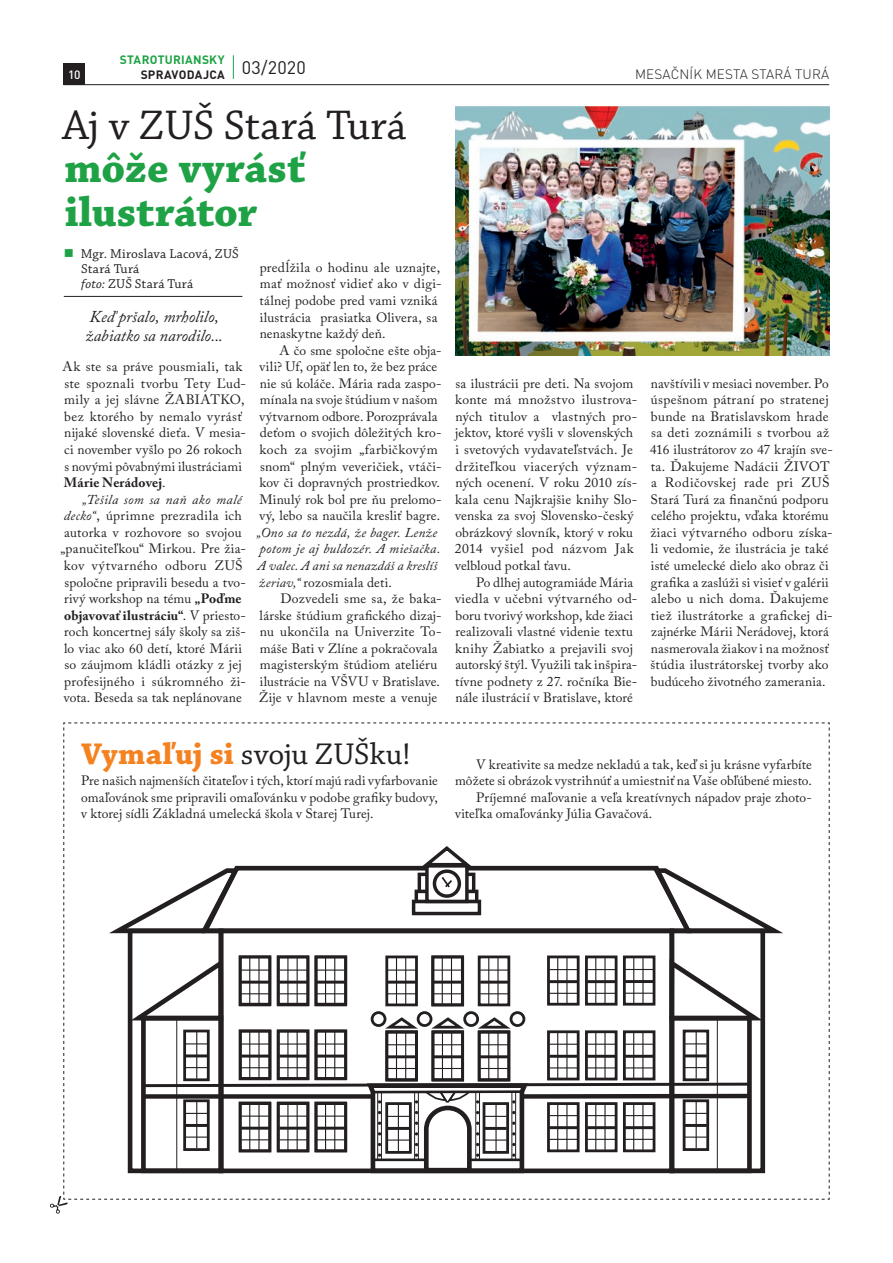
<style>
.page{position:relative;width:893px;height:1263px;background:#fff}
.page>*{position:absolute;margin:0;border:0;box-sizing:border-box;transform-origin:0 0}
.t1{font:700 43.5px/43.5px "Chaparral Pro";color:#1fa245}
.t2{font:43.5px "Chaparral Pro";letter-spacing:-.005em;color:#231f20}
.t3{font:31.5px "Chaparral Pro";letter-spacing:-.005em;color:#231f20}
.t4{font:italic 16.5px/19.8px "Adobe Caslon Pro";color:#231f20}
.t5{font:13.5px/16.5px "Adobe Caslon Pro";letter-spacing:.015em;color:#231f20}
.t6{font:italic 13.5px/16.5px "Adobe Caslon Pro";letter-spacing:.015em;color:#231f20}
.t7{font:13.5px/15px "Chaparral Pro";letter-spacing:.015em;color:#231f20}
.t8{font:300 13.5px "DIN Pro";letter-spacing:.01em;color:#231f20}
.t9{font:700 12px/14.4px "DIN Pro";letter-spacing:.02em;color:#1fa245}
.t10{font:500 12px "DIN Pro";color:#fff}
.s1{color:#231f20}
.s2{color:#1fa245}
.s3{font-style:italic}
.s4{font-weight:700}
.s5{font-style:normal}
.s6{font-weight:700;color:#f58220}
</style>
<div class="page">
<div style="left:64px;top:64px;width:21px;height:21px;background:#231f20"></div>
<hr style="left:64px;top:84px;width:765px;height:1px;background:#231f20">
<svg style="left:233px;top:55px;width:1px;height:24px"></svg>
<hr style="left:64px;top:296px;width:178px;height:1px;background:#231f20">
<svg style="left:50px;top:722px;width:780px;height:491px"></svg>
<img style="left:455px;top:106px;width:374px;height:249px">
<p class="t9" style="left:141px;top:52px;width:167px;text-indent:-21px">STAROTURIANSKY<br><span class="s1">SPRAVODAJCA</span> <sup>03/2020</sup></p>
<h1 class="t2" style="left:62px;top:101px;width:345px">Aj v ZUŠ Stará Turá</h1>
<h1 class="t1" style="left:64px;top:148px;width:242px">môže vyrásť ilustrátor</h1>
<p class="t7" style="left:81px;top:246px;width:159px;text-indent:-17px"><span class="s2">■</span> Mgr. Miroslava Lacová, ZUŠ<br>Stará Turá<br><span class="s3">foto:</span> ZUŠ Stará Turá</p>
<p class="t4" style="left:85px;top:306px;width:139px">Keď pršalo, mrholilo, žabiatko sa narodilo...</p>
<p class="t5" style="left:63px;top:358px;width:185px">Ak ste sa práve pousmiali, tak ste spoznali tvorbu Tety Ľud&shy;mily a jej slávne ŽABIATKO, bez ktorého by nemalo vyrásť nijaké slovenské dieťa. V mesia&shy;ci november vyšlo po 26 rokoch s novými pôvabnými ilustráciami<br><span class="s4">Márie Nerádovej</span>.</p>
<p class="t5" style="left:60px;top:491px;width:187px;text-indent:22px"><span class="s3">„Tešila som sa naň ako malé decko“</span>, úprimne prezradila ich autorka v rozhovore so svojou „panučiteľkou“ Mirkou. Pre žia&shy;kov výtvarného odboru ZUŠ spoločne pripravili besedu a tvo&shy;rivý workshop na tému <span class="s4">„Poďme objavovať ilustráciu“</span>. V priesto&shy;roch koncertnej sály školy sa ziš&shy;lo viac ako 60 detí, ktoré Márii so záujmom kládli otázky z jej profesijného i súkromného ži&shy;vota. Beseda sa tak neplánovane</p>
<p class="t10" style="left:68px;top:67px;width:14px">10</p>
<p class="t8" style="left:635px;top:65px;width:195px">MESAČNÍK MESTA STARÁ TURÁ</p>
<p class="t5" style="left:260px;top:259px;width:183px">predĺžila o hodinu ale uznajte, mať možnosť vidieť ako v digi&shy;tálnej podobe pred vami vzniká ilustrácia prasiatka Olivera, sa nenaskytne každý deň.</p>
<p class="t5" style="left:259px;top:342px;width:184px;text-indent:20px">A čo sme spoločne ešte obja&shy;vili? Uf, opäť len to, že bez práce nie sú koláče. Mária rada zaspo&shy;mínala na svoje štúdium v našom výtvarnom odbore. Porozprávala deťom o svojich dôležitých kro&shy;koch za svojim „farbičkovým snom“ plným veveričiek, vtáči&shy;kov či dopravných prostriedkov.<br>Minulý rok bol pre ňu prelomo&shy;vý, lebo sa naučila kresliť bagre.</p>
<p class="t6" style="left:256px;top:524px;width:185px">„Ono sa to nezdá, že bager. Lenže potom je aj buldozér. A miešačka.<br>A valec. A ani sa nenazdáš a kreslíš žeriav,“ <span class="s5">rozosmiala deti.</span></p>
<p class="t5" style="left:259px;top:590px;width:184px;text-indent:21px">Dozvedeli sme sa, že baka&shy;lárske štúdium grafického dizaj&shy;nu ukončila na Univerzite To&shy;máše Bati v Zlíne a pokračovala magisterským štúdiom ateliéru ilustrácie na VŠVU v Bratislave.<br>Žije v hlavnom meste a venuje</p>
<p class="t5" style="left:455px;top:375px;width:184px">sa ilustrácii pre deti. Na svojom konte má množstvo ilustrova&shy;ných titulov a vlastných pro&shy;jektov, ktoré vyšli v slovenských i svetových vydavateľstvách. Je držiteľkou viacerých význam&shy;ných ocenení. V roku 2010 zís&shy;kala cenu Najkrajšie knihy Slo&shy;venska za svoj Slovensko-český obrázkový slovník, ktorý v roku<br>2014 vyšiel pod názvom Jak velbloud potkal ťavu.</p>
<p class="t5" style="left:455px;top:574px;width:184px;text-indent:21px">Po dlhej autogramiáde Mária viedla v učebni výtvarného od&shy;boru tvorivý workshop, kde žiaci realizovali vlastné videnie textu knihy Žabiatko a prejavili svoj autorský štýl. Využili tak inšpira&shy;tívne podnety z 27. ročníka Bie&shy;nále ilustrácií v Bratislave, ktoré</p>
<p class="t5" style="left:650px;top:375px;width:184px">navštívili v mesiaci november. Po úspešnom pátraní po stratenej bunde na Bratislavskom hrade sa deti zoznámili s tvorbou až<br>416 ilustrátorov zo 47 krajín sve&shy;ta. Ďakujeme Nadácii ŽIVOT a Rodičovskej rade pri ZUŠ<br>Stará Turá za finančnú podporu celého projektu, vďaka ktorému žiaci výtvarného odboru získa&shy;li vedomie, že ilustrácia je také isté umelecké dielo ako obraz či grafika a zaslúži si visieť v galérii alebo u nich doma. Ďakujeme tiež ilustrátorke a grafickej di&shy;zajnérke Márii Nerádovej, ktorá nasmerovala žiakov i na možnosť štúdia ilustrátorskej tvorby ako budúceho životného zamerania.</p>
<h2 class="t3" style="left:81px;top:736px;width:331px"><span class="s6">Vymaľuj si</span> svoju ZUŠku!</h2>
<p class="t5" style="left:81px;top:772px;width:358px;text-align:justify">Pre našich najmenších čitateľov i tých, ktorí majú radi vyfarbovanie omaľovánok sme pripravili omaľovánku v podobe grafiky budovy, v ktorej sídli Základná umelecká škola v Starej Turej.</p>
<p class="t5" style="left:476px;top:756px;width:337px">V kreativite sa medze nekladú a tak, keď si ju krásne vyfarbíte</p>
<p class="t5" style="left:455px;top:772px;width:358px">môžete si obrázok vystrihnúť a umiestniť na Vaše obľúbené miesto.</p>
<p class="t5" style="left:476px;top:789px;width:337px">Príjemné maľovanie a veľa kreatívnych nápadov praje zhoto-</p>
<p class="t5" style="left:455px;top:805px;width:199px">viteľka omaľovánky Júlia Gavačová.</p>
</div>
